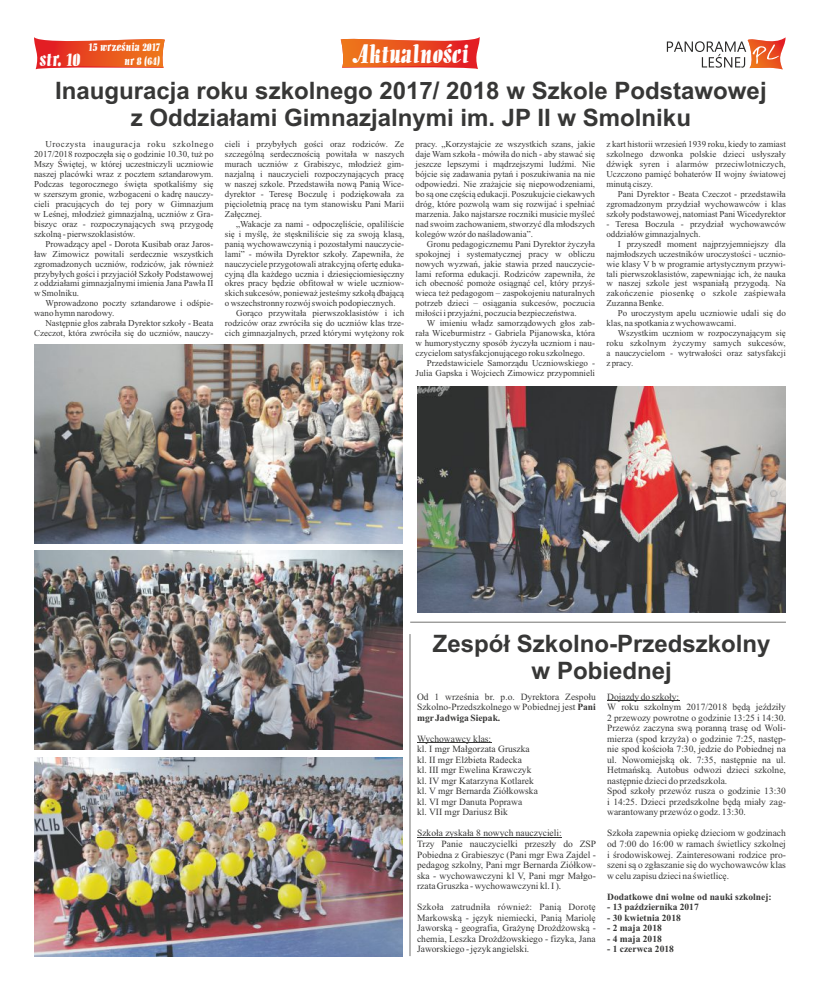
<style>
.page{position:relative;width:820px;height:993px;background:#fff}
.page>*{position:absolute;margin:0;border:0;box-sizing:border-box;transform-origin:0 0}
.t1{font:700 24px/26.8px "Arial";color:#373736;text-align:center}
.t2{font:24px "Alto";color:#fefefe}
.t3{font:18px "Alto";color:#fefefe}
.t4{font:11px/13.3px "Alto";color:#fefefe;text-align:right}
.t5{font:9.5px/10.5px "Times New Roman";color:#373736;text-align:justify}
.t6{font:700 9.5px "Times New Roman";color:#373736}
.t7{font:9px/10px "Times New Roman";color:#373736;text-align:justify}
.s1{font-weight:700}
</style>
<div class="page">
<svg style="left:666px;top:37px;width:119px;height:32px"></svg>
<svg style="left:340px;top:37px;width:139px;height:32px;background:#eb6742"></svg>
<svg style="left:34px;top:37px;width:131px;height:32px;background:#eb6742"></svg>
<hr style="left:417px;top:742px;width:74px;height:1px;background:#373736">
<hr style="left:417px;top:837px;width:144px;height:1px;background:#373736">
<hr style="left:607px;top:700px;width:72px;height:1px;background:#373736">
<hr style="left:410px;top:621px;width:375px;height:1px;background:#727271">
<hr style="left:409px;top:633px;width:1px;height:322px;background:#727271">
<img style="left:34px;top:345px;width:368px;height:198px">
<img style="left:34px;top:550px;width:368px;height:199px">
<img style="left:34px;top:757px;width:368px;height:198px">
<img style="left:417px;top:386px;width:368px;height:226px">
<p class="t4" style="left:88px;top:41px;width:73px">15 września 2017 nr 8 (64)</p>
<h2 class="t3" style="left:39px;top:51px;width:42px">str. 10</h2>
<h1 class="t2" style="left:351px;top:43px;width:118px">Aktualności</h1>
<h1 class="t1" style="left:55px;top:80px;width:712px">Inauguracja roku szkolnego 2017/ 2018 w Szkole Podstawowej z Oddziałami Gimnazjalnymi im. JP II w Smolniku</h1>
<p class="t7" style="left:34px;top:140px;width:181px;text-indent:11px">Uroczysta inauguracja roku szkolnego 2017/2018 rozpoczęła się o godzinie 10.30, tuż po Mszy Świętej, w której uczestniczyli uczniowie naszej placówki wraz z pocztem sztandarowym.<br>Podczas tegorocznego święta spotkaliśmy się w szerszym gronie, wzbogaceni o kadrę nauczy&shy;cieli pracujących do tej pory w Gimnazjum w Leśnej, młodzież gimnazjalną, uczniów z Gra&shy;biszyc oraz - rozpoczynających swą przygodę szkolną - pierwszoklasistów.</p>
<p class="t7" style="left:34px;top:239px;width:181px;text-indent:11px">Prowadzący apel - Dorota Kusibab oraz Jaros&shy;ław Zimowicz powitali serdecznie wszystkich zgromadzonych uczniów, rodziców, jak również przybyłych gości i przyjaciół Szkoły Podstawowej z oddziałami gimnazjalnymi imienia Jana Pawła II w Smolniku.</p>
<p class="t7" style="left:34px;top:299px;width:181px;text-indent:11px">Wprowadzono poczty sztandarowe i odśpie&shy;wano hymn narodowy.</p>
<p class="t7" style="left:34px;top:319px;width:181px;text-align:right">Następnie głos zabrała Dyrektor szkoły - Beata<br>Czeczot, która zwróciła się do uczniów, nauczy-</p>
<p class="t7" style="left:225px;top:140px;width:181px">cieli i przybyłych gości oraz rodziców. Ze szczególną serdecznością powitała w naszych murach uczniów z Grabiszyc, młodzież gim&shy;nazjalną i nauczycieli rozpoczynających pracę w naszej szkole. Przedstawiła nową Panią Wice&shy;dyrektor - Teresę Boczulę i podziękowała za pięcioletnią pracę na tym stanowisku Pani Marii Załęcznej.</p>
<p class="t7" style="left:236px;top:219px;width:169px">„Wakacje za nami - odpoczęliście, opaliliście</p>
<p class="t7" style="left:225px;top:229px;width:181px">się i myślę, że stęskniliście się za swoją klasą,</p>
<p class="t7" style="left:225px;top:239px;width:181px">panią wychowawczynią i pozostałymi nauczycie-</p>
<p class="t7" style="left:225px;top:249px;width:181px">lami” - mówiła Dyrektor szkoły. Zapewniła, że</p>
<p class="t7" style="left:225px;top:259px;width:181px">nauczyciele przygotowali atrakcyjną ofertę eduka-</p>
<p class="t7" style="left:225px;top:269px;width:181px">cyjną dla każdego ucznia i dziesięciomiesięczny</p>
<p class="t7" style="left:225px;top:279px;width:181px">okres pracy będzie obfitował w wiele uczniow-</p>
<p class="t7" style="left:225px;top:289px;width:181px">skich sukcesów, ponieważ jesteśmy szkołą dbającą</p>
<p class="t7" style="left:225px;top:299px;width:172px">o wszechstronny rozwój swoich podopiecznych.</p>
<p class="t7" style="left:236px;top:309px;width:169px">Gorąco przywitała pierwszoklasistów i ich</p>
<p class="t7" style="left:225px;top:319px;width:181px">rodziców oraz zwróciła się do uczniów klas trze-</p>
<p class="t7" style="left:225px;top:329px;width:181px">cich gimnazjalnych, przed którymi wytężony rok</p>
<p class="t7" style="left:415px;top:140px;width:181px">pracy. „Korzystajcie ze wszystkich szans, jakie daje Wam szkoła - mówiła do nich - aby stawać się jeszcze lepszymi i mądrzejszymi ludźmi. Nie bójcie się zadawania pytań i poszukiwania na nie odpowiedzi. Nie zrażajcie się niepowodzeniami, bo są one częścią edukacji. Poszukujcie ciekawych dróg, które pozwolą wam się rozwijać i spełniać marzenia. Jako najstarsze roczniki musicie myśleć nad swoim zachowaniem, stworzyć dla młodszych kolegów wzór do naśladowania”.</p>
<p class="t7" style="left:415px;top:239px;width:181px;text-indent:11px">Gronu pedagogicznemu Pani Dyrektor życzyła spokojnej i systematycznej pracy w obliczu nowych wyzwań, jakie stawia przed nauczycie&shy;lami reforma edukacji. Rodziców zapewniła, że ich obecność pomoże osiągnąć cel, który przyś&shy;wieca też pedagogom – zaspokojeniu naturalnych potrzeb dzieci – osiągania sukcesów, poczucia miłości i przyjaźni, poczucia bezpieczeństwa.</p>
<p class="t7" style="left:415px;top:319px;width:181px;text-indent:11px">W imieniu władz samorządowych głos zab&shy;rała Wiceburmistrz - Gabriela Pijanowska, która w humorystyczny sposób życzyła uczniom i nau&shy;czycielom satysfakcjonującego roku szkolnego.</p>
<p class="t7" style="left:415px;top:359px;width:181px;text-align:right">Przedstawiciele Samorządu Uczniowskiego -<br>Julia Gapska i Wojciech Zimowicz przypomnieli</p>
<p class="t7" style="left:606px;top:140px;width:181px">z kart historii wrzesień 1939 roku, kiedy to zamiast szkolnego dzwonka polskie dzieci usłyszały dźwięk syren i alarmów przeciwlotniczych, Uczczono pamięć bohaterów II wojny światowej minutą ciszy.</p>
<p class="t7" style="left:606px;top:189px;width:181px;text-indent:11px">Pani Dyrektor - Beata Czeczot - przedstawiła zgromadzonym przydział wychowawców i klas szkoły podstawowej, natomiast Pani Wicedyrektor</p>
<p class="t7" style="left:606px;top:219px;width:181px">- Teresa Boczula - przydział wychowawców oddziałów gimnazjalnych.</p>
<p class="t7" style="left:606px;top:239px;width:181px;text-indent:11px">I przyszedł moment najprzyjemniejszy dla najmłodszych uczestników uroczystości - ucznio&shy;wie klasy V b w programie artystycznym przywi&shy;tali pierwszoklasistów, zapewniając ich, że nauka w naszej szkole jest wspaniałą przygodą. Na zakończenie piosenkę o szkole zaśpiewała Zuzanna Benke.</p>
<p class="t7" style="left:606px;top:309px;width:181px;text-indent:11px">Po uroczystym apelu uczniowie udali się do klas, na spotkania z wychowawcami.</p>
<p class="t7" style="left:606px;top:329px;width:181px;text-indent:11px">Wszystkim uczniom w rozpoczynającym się roku szkolnym życzymy samych sukcesów, a nauczycielom - wytrwałości oraz satysfakcji z pracy.</p>
<h1 class="t1" style="left:432px;top:632px;width:339px">Zespół Szkolno-Przedszkolny w Pobiednej</h1>
<p class="t5" style="left:417px;top:691px;width:180px">Od 1 września br. p.o. Dyrektora Zespołu Szkolno-Przedszkolnego w Pobiednej jest <span class="s1">Pani mgr Jadwiga Siepak.</span></p>
<p class="t5" style="left:417px;top:734px;width:122px;text-align:left">Wychowawcy klas:<br>kl. I mgr Małgorzata Gruszka kl. II mgr Elżbieta Radecka<br>kl. III mgr Ewelina Krawczyk kl. IV mgr Katarzyna Kotlarek kl. V mgr Bernarda Ziółkowska kl. VI mgr Danuta Poprawa<br>kl. VII mgr Dariusz Bik</p>
<p class="t5" style="left:417px;top:828px;width:180px;text-align:left">Szkoła zyskała 8 nowych nauczycieli:<br>Trzy Panie nauczycielki przeszły do ZSP Pobiedna z Grabieszyc (Pani mgr Ewa Zajdel - pedagog szkolny, Pani mgr Bernarda Ziółkow&shy;ska - wychowawczyni kl V, Pani mgr Małgo&shy;rzata Gruszka - wychowawczyni kl. I ).</p>
<p class="t5" style="left:417px;top:902px;width:180px">Szkoła zatrudniła również: Panią Dorotę Markowską - język niemiecki, Panią Mariolę Jaworską - geografia, Grażynę Drożdżowską - chemia, Leszka Drożdżowskiego - fizyka, Jana Jaworskiego - język angielski.</p>
<p class="t5" style="left:607px;top:691px;width:180px;text-align:left">Dojazdy do szkoły:<br>W roku szkolnym 2017/2018 będą jeździły 2 przewozy powrotne o godzinie 13:25 i 14:30.<br>Przewóz zaczyna swą poranną trasę od Woli&shy;mierza (spod krzyża) o godzinie 7:25, następ&shy;nie spod kościoła 7:30, jedzie do Pobiednej na ul. Nowomiejską ok. 7:35, następnie na ul.<br>Hetmańską. Autobus odwozi dzieci szkolne, następnie dzieci do przedszkola.<br>Spod szkoły przewóz rusza o godzinie 13:30 i 14:25. Dzieci przedszkolne będą miały zag&shy;warantowany przewóz o godz. 13:30.</p>
<p class="t5" style="left:607px;top:828px;width:180px">Szkoła zapewnia opiekę dzieciom w godzinach od 7:00 do 16:00 w ramach świetlicy szkolnej i środowiskowej. Zainteresowani rodzice pro&shy;szeni są o zgłaszanie się do wychowawców klas w celu zapisu dzieci na świetlicę.</p>
<p class="t6" style="left:607px;top:892px;width:166px">Dodatkowe dni wolne od nauki szkolnej:</p>
<p class="t6" style="left:607px;top:903px;width:93px">- 13 października 2017</p>
<p class="t6" style="left:607px;top:913px;width:75px">- 30 kwietnia 2018</p>
<p class="t6" style="left:607px;top:924px;width:56px">- 2 maja 2018</p>
<p class="t6" style="left:607px;top:935px;width:56px">- 4 maja 2018</p>
<p class="t6" style="left:607px;top:945px;width:68px">- 1 czerwca 2018</p>
</div>
